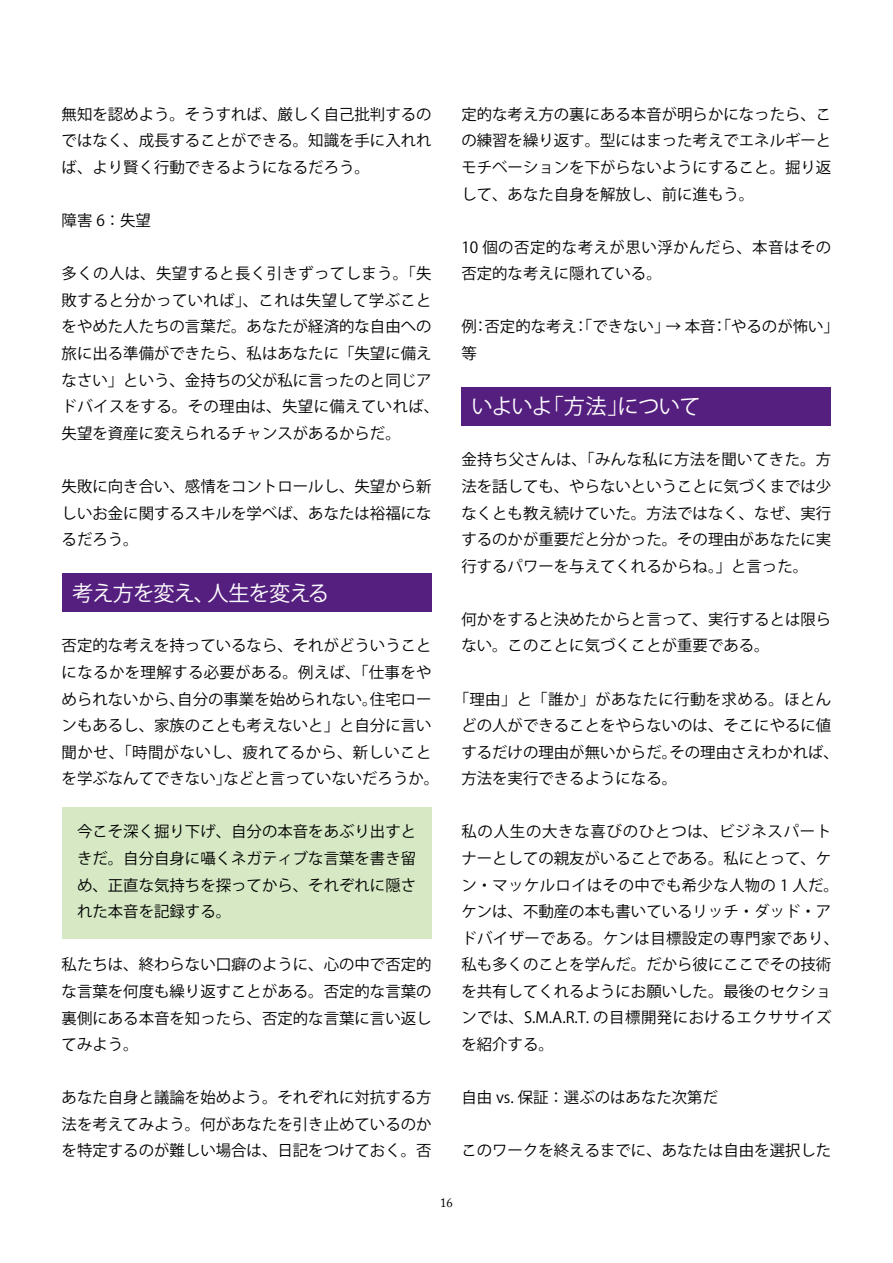
<style>
.page{position:relative;width:893px;height:1263px;background:#fff}
.page>*{position:absolute;margin:0;border:0;box-sizing:border-box;transform-origin:0 0}
.t1{font:21.3px "Koz Go Pr 6 N";letter-spacing:-.045em;color:#fff}
.t2{font:15.45px/26.5px "Koz Go Pr 6 N";color:#000;text-align:justify}
.t3{font:15.45px/26.5px "Koz Go Pr 6 N";letter-spacing:.03em;color:#000}
.t4{font:12.75px "Adobe Caslon Pro";color:#000}
</style>
<div class="page">
<div style="left:62px;top:573px;width:370px;height:38px;background:#551f7f"></div>
<div style="left:461px;top:387px;width:370px;height:38px;background:#551f7f"></div>
<div style="left:62px;top:807px;width:370px;height:131px;background:#d6e9c4"></div>
<p class="t2" style="left:62px;top:101px;width:371px">無知を認めよう。そうすれば、厳しく自己批判するのではなく、成長することができる。知識を手に入れれば、より賢く行動できるようになるだろう。</p>
<p class="t2" style="left:62px;top:208px;width:91px">障害 6：失望</p>
<p class="t2" style="left:62px;top:261px;width:379px;text-align:left">多くの人は、失望すると長く引きずってしまう。「失敗すると分かっていれば」、これは失望して学ぶことをやめた人たちの言葉だ。あなたが経済的な自由への旅に出る準備ができたら、私はあなたに「失望に備えなさい」という、金持ちの父が私に言ったのと同じアドバイスをする。その理由は、失望に備えていれば、失望を資産に変えられるチャンスがあるからだ。</p>
<p class="t2" style="left:62px;top:473px;width:371px">失敗に向き合い、感情をコントロールし、失望から新しいお金に関するスキルを学べば、あなたは裕福になるだろう。</p>
<h1 class="t1" style="left:72px;top:581px;width:258px">考え方を変え、人生を変える</h1>
<p class="t2" style="left:62px;top:633px;width:379px;text-align:left">否定的な考えを持っているなら、それがどういうことになるかを理解する必要がある。例えば、「仕事をやめられないから、自分の事業を始められない。住宅ローンもあるし、家族のことも考えないと」と自分に言い聞かせ、「時間がないし、疲れてるから、新しいことを学ぶなんてできない」などと言っていないだろうか。</p>
<p class="t2" style="left:77px;top:819px;width:341px">今こそ深く掘り下げ、自分の本音をあぶり出すときだ。自分自身に囁くネガティブな言葉を書き留め、正直な気持ちを探ってから、それぞれに隠された本音を記録する。</p>
<p class="t2" style="left:62px;top:952px;width:371px">私たちは、終わらない口癖のように、心の中で否定的な言葉を何度も繰り返すことがある。否定的な言葉の裏側にある本音を知ったら、否定的な言葉に言い返してみよう。</p>
<p class="t2" style="left:62px;top:1084px;width:371px">あなた自身と議論を始めよう。それぞれに対抗する方法を考えてみよう。何があなたを引き止めているのかを特定するのが難しい場合は、日記をつけておく。否</p>
<p class="t2" style="left:461px;top:101px;width:371px">定的な考え方の裏にある本音が明らかになったら、この練習を繰り返す。型にはまった考えでエネルギーとモチベーションを下がらないようにすること。掘り返して、あなた自身を解放し、前に進もう。</p>
<p class="t3" style="left:461px;top:234px;width:371px">10 個の否定的な考えが思い浮かんだら、本音はその否定的な考えに隠れている。</p>
<p class="t2" style="left:461px;top:314px;width:379px">例：否定的な考え：「できない」→ 本音：「やるのが怖い」等</p>
<h1 class="t1" style="left:471px;top:395px;width:231px">いよいよ「方法」について</h1>
<p class="t2" style="left:461px;top:447px;width:371px">金持ち父さんは、「みんな私に方法を聞いてきた。方法を話しても、やらないということに気づくまでは少なくとも教え続けていた。方法ではなく、なぜ、実行するのかが重要だと分かった。その理由があなたに実行するパワーを与えてくれるからね。」と言った。</p>
<p class="t2" style="left:461px;top:606px;width:371px">何かをすると決めたからと言って、実行するとは限らない。このことに気づくことが重要である。</p>
<p class="t2" style="left:461px;top:686px;width:379px;text-align:left;text-indent:-8px">「理由」と「誰か」があなたに行動を求める。ほとんどの人ができることをやらないのは、そこにやるに値するだけの理由が無いからだ。その理由さえわかれば、方法を実行できるようになる。</p>
<p class="t2" style="left:461px;top:819px;width:379px;text-align:left">私の人生の大きな喜びのひとつは、ビジネスパートナーとしての親友がいることである。私にとって、ケン・マッケルロイはその中でも希少な人物の 1 人だ。ケンは、不動産の本も書いているリッチ・ダッド・アドバイザーである。ケンは目標設定の専門家であり、私も多くのことを学んだ。だから彼にここでその技術を共有してくれるようにお願いした。最後のセクションでは、S.M.A.R.T. の目標開発におけるエクササイズを紹介する。</p>
<p class="t2" style="left:461px;top:1084px;width:258px">自由 vs. 保証：選ぶのはあなた次第だ</p>
<p class="t2" style="left:461px;top:1138px;width:371px">このワークを終えるまでに、あなたは自由を選択した</p>
<p class="t4" style="left:440px;top:1195px;width:14px">16</p>
</div>
